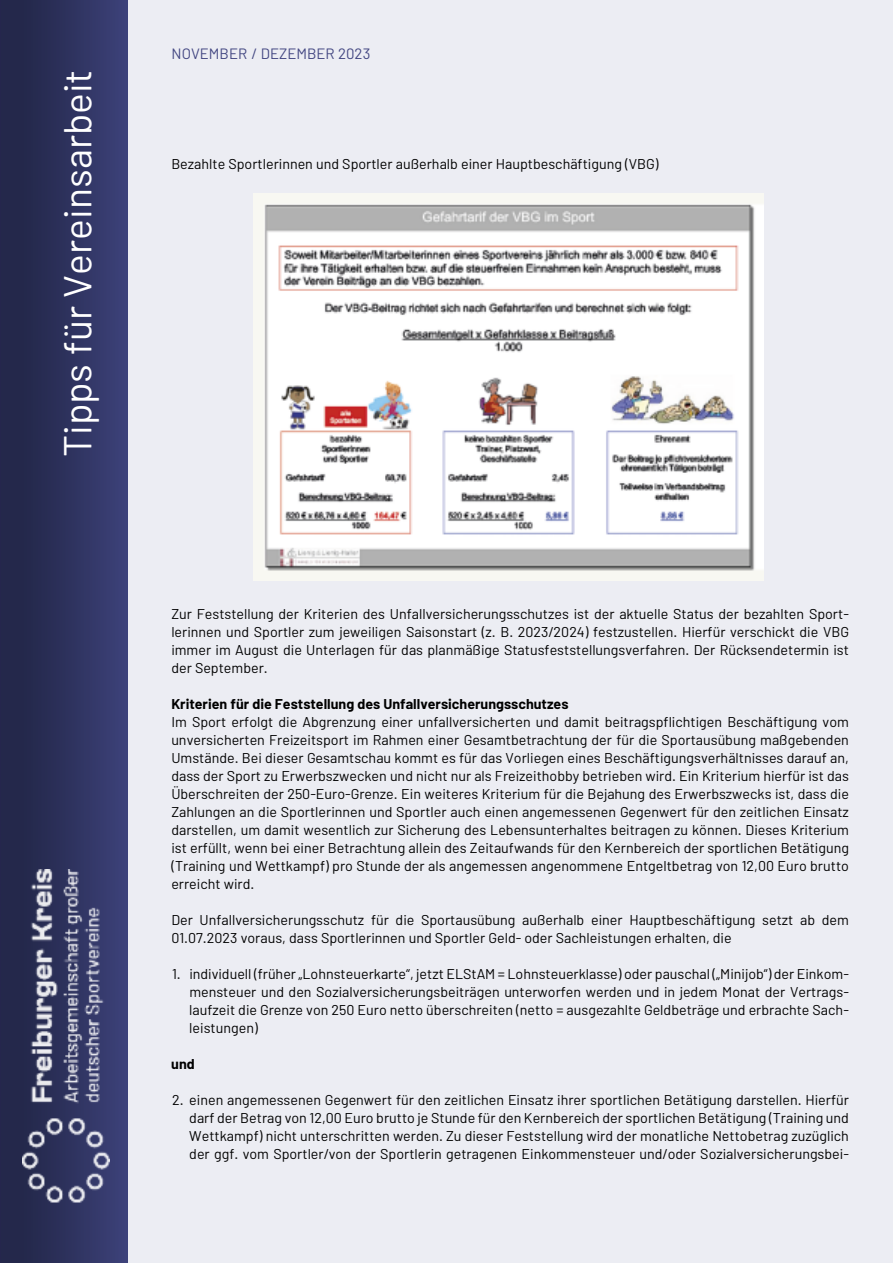
<style>
.page{position:relative;width:893px;height:1263px;background:#ecedf3}
.page>*{position:absolute;margin:0;border:0;box-sizing:border-box;transform-origin:0 0}
.t1{font:39px "Barlow";color:#fff}
.t2{font:15px "Barlow";color:#434782}
.t3{font:14.25px/18px "Barlow";color:#000;text-align:justify}
.t4{font:700 14.25px "Barlow";color:#000}
</style>
<div class="page">
<img style="left:0;top:0;width:128px;height:1263px">
<img style="left:22px;top:870px;width:88px;height:334px">
<img style="left:254px;top:193px;width:510px;height:387px">
<h1 class="t1" style="left:53px;top:457px;width:389px;rotate:-90deg">Tipps für Vereinsarbeit</h1>
<p class="t2" style="left:172px;top:44px;width:200px">NOVEMBER / DEZEMBER 2023</p>
<p class="t3" style="left:171px;top:154px;width:489px">Bezahlte Sportlerinnen und Sportler außerhalb einer Hauptbeschäftigung (VBG)</p>
<p class="t3" style="left:171px;top:604px;width:679px">Zur Feststellung der Kriterien des Unfallversicherungsschutzes ist der aktuelle Status der bezahlten Sport&shy;lerinnen und Sportler zum jeweiligen Saisonstart (z. B. 2023/2024) festzustellen. Hierfür verschickt die VBG immer im August die Unterlagen für das planmäßige Statusfeststellungsverfahren. Der Rücksendetermin ist der September.</p>
<p class="t4" style="left:171px;top:695px;width:399px">Kriterien für die Feststellung des Unfallversicherungsschutzes</p>
<p class="t3" style="left:171px;top:712px;width:679px">Im Sport erfolgt die Abgrenzung einer unfallversicherten und damit beitragspflichtigen Beschäftigung vom unversicherten Freizeitsport im Rahmen einer Gesamtbetrachtung der für die Sportausübung maßgebenden Umstände. Bei dieser Gesamtschau kommt es für das Vorliegen eines Beschäftigungsverhältnisses darauf an, dass der Sport zu Erwerbszwecken und nicht nur als Freizeithobby betrieben wird. Ein Kriterium hierfür ist das Überschreiten der 250-Euro-Grenze. Ein weiteres Kriterium für die Bejahung des Erwerbszwecks ist, dass die Zahlungen an die Sportlerinnen und Sportler auch einen angemessenen Gegenwert für den zeitlichen Einsatz darstellen, um damit wesentlich zur Sicherung des Lebensunterhaltes beitragen zu können. Dieses Kriterium ist erfüllt, wenn bei einer Betrachtung allein des Zeitaufwands für den Kernbereich der sportlichen Betätigung (Training und Wettkampf) pro Stunde der als angemessen angenommene Entgeltbetrag von 12,00 Euro brutto erreicht wird.</p>
<p class="t3" style="left:171px;top:910px;width:679px">Der Unfallversicherungsschutz für die Sportausübung außerhalb einer Hauptbeschäftigung setzt ab dem<br>01.07.2023 voraus, dass Sportlerinnen und Sportler Geld- oder Sachleistungen erhalten, die</p>
<p class="t3" style="left:189px;top:964px;width:661px;text-indent:-17px">1. individuell (früher „Lohnsteuerkarte“, jetzt ELStAM = Lohnsteuerklasse) oder pauschal („Minijob“) der Einkom&shy;mensteuer und den Sozialversicherungsbeiträgen unterworfen werden und in jedem Monat der Vertrags&shy;laufzeit die Grenze von 250 Euro netto überschreiten (netto = ausgezahlte Geldbeträge und erbrachte Sach&shy;leistungen)</p>
<p class="t4" style="left:171px;top:1055px;width:25px">und</p>
<p class="t3" style="left:189px;top:1090px;width:661px;text-indent:-17px">2. einen angemessenen Gegenwert für den zeitlichen Einsatz ihrer sportlichen Betätigung darstellen. Hierfür darf der Betrag von 12,00 Euro brutto je Stunde für den Kernbereich der sportlichen Betätigung (Training und Wettkampf) nicht unterschritten werden. Zu dieser Feststellung wird der monatliche Nettobetrag zuzüglich der ggf. vom Sportler/von der Sportlerin getragenen Einkommensteuer und/oder Sozialversicherungsbei-</p>
</div>
